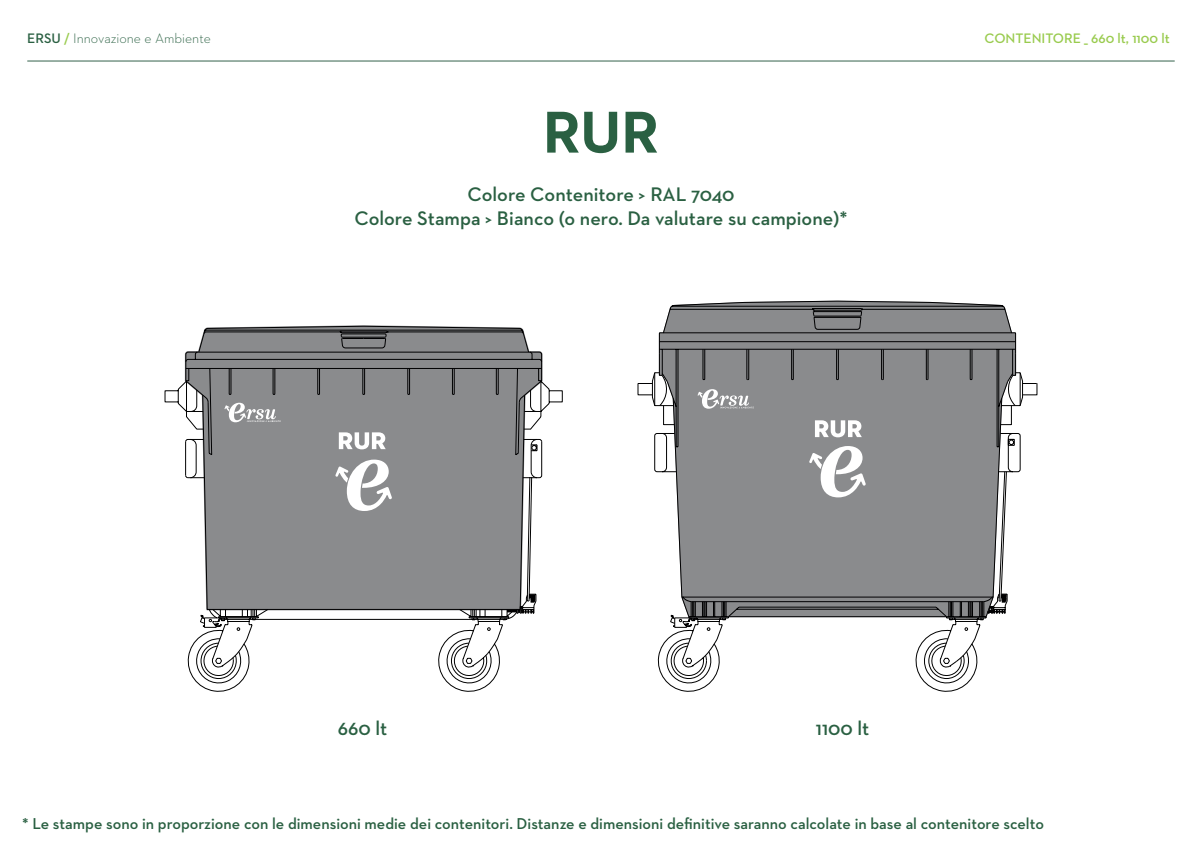
<style>
.page{position:relative;width:1202px;height:854px;background:#fff}
.page>*{position:absolute;margin:0;border:0;box-sizing:border-box;transform-origin:0 0}
.t1{font:700 60px "Neutraface 2 Text";color:#2a6042}
.t2{font:600 20px/24px "Neutraface 2 Text";color:#2a6042;text-align:center}
.t3{font:600 16px "Neutraface 2 Text";color:#2a6042}
.t4{font:300 14px "Neutraface 2 Text";color:#2a6042}
.t5{font:600 14px "Neutraface 2 Text";color:#99cb4e}
.s1{font-weight:600}
.s2{font-weight:600;color:#99cb4e}
</style>
<div class="page">
<hr style="left:27px;top:61px;width:1148px;height:1px;background:#34624c">
<svg style="left:164px;top:382px;width:399px;height:28px"></svg>
<svg style="left:185px;top:422px;width:357px;height:57px;background:#929294"></svg>
<svg style="left:670px;top:300px;width:335px;height:7px"></svg>
<svg style="left:651px;top:333px;width:373px;height:140px"></svg>
<svg style="left:664px;top:602px;width:343px;height:85px"></svg>
<hr style="left:728px;top:616px;width:218px;height:1px;background:#000001">
<svg style="left:658px;top:408px;width:358px;height:194px;background:#929395"></svg>
<svg style="left:658px;top:307px;width:358px;height:101px;background:#838486"></svg>
<svg style="left:809px;top:446px;width:57px;height:51px"></svg>
<svg style="left:184px;top:330px;width:359px;height:92px;background:#858688"></svg>
<svg style="left:194px;top:459px;width:343px;height:228px"></svg>
<svg style="left:815px;top:420px;width:47px;height:17px"></svg>
<svg style="left:339px;top:432px;width:47px;height:17px"></svg>
<p class="t4" style="left:27px;top:29px;width:185px"><span class="s1">ERSU</span> <span class="s2">/</span> Innovazione e Ambiente</p>
<h1 class="t1" style="left:543px;top:94px;width:118px">RUR</h1>
<p class="t2" style="left:354px;top:181px;width:495px">Colore Contenitore &gt; RAL 7040<br>Colore Stampa &gt; Bianco (o nero. Da valutare su campione)*</p>
<p class="t5" style="left:984px;top:29px;width:187px">CONTENITORE _ 660 lt, 1100 lt</p>
<p class="t2" style="left:338px;top:716px;width:51px">660 lt</p>
<p class="t2" style="left:816px;top:716px;width:55px">1100 lt</p>
<p class="t3" style="left:22px;top:812px;width:1023px">* Le stampe sono in proporzione con le dimensioni medie dei contenitori. Distanze e dimensioni definitive saranno calcolate in base al contenitore scelto</p>
</div>
